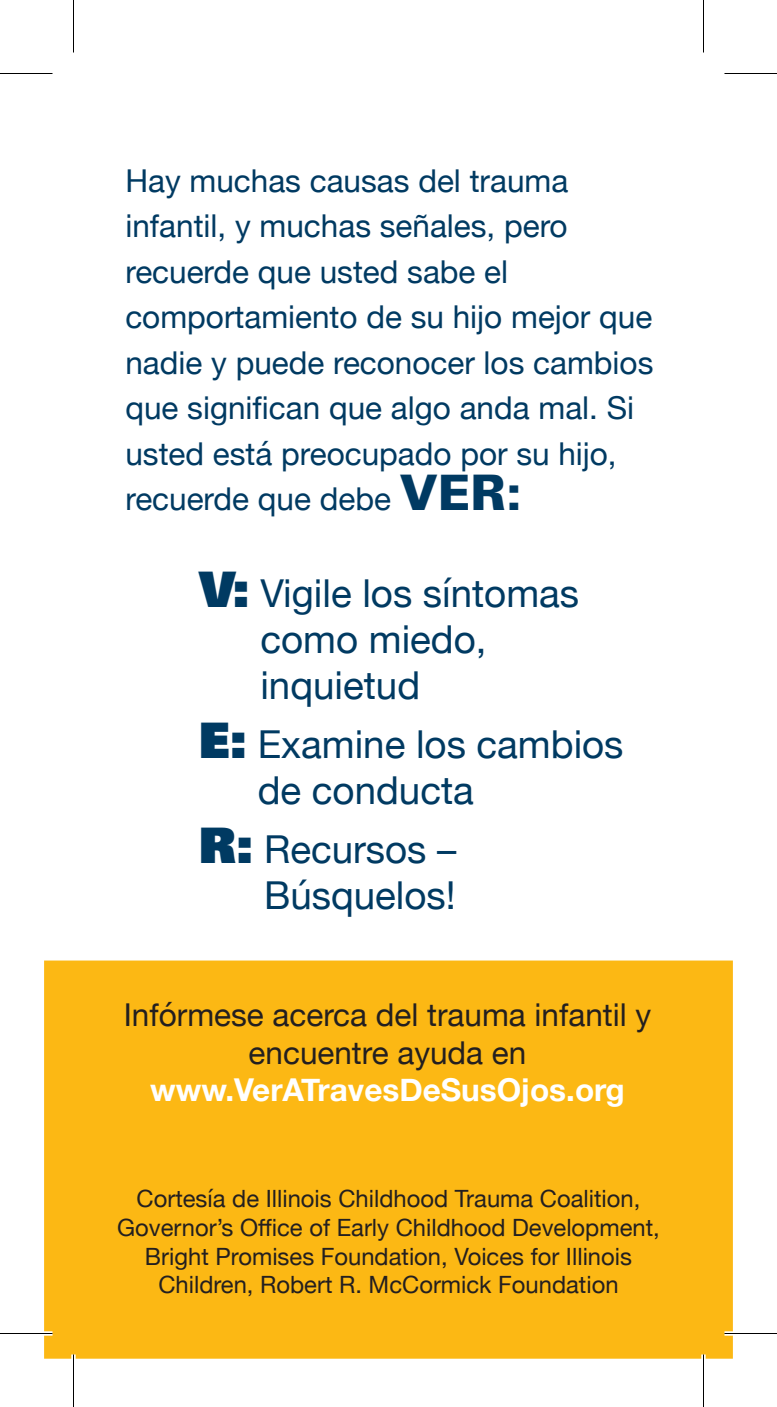
<style>
.page{position:relative;width:777px;height:1407px;background:#fff}
.page>*{position:absolute;margin:0;border:0;box-sizing:border-box;transform-origin:0 0}
.t1{font:38.5px/46.2px "Helvetica Neue";color:#003a62}
.t2{font:31.5px/45.5px "Helvetica Neue";color:#003a62}
.t3{font:31.5px/37.8px "Helvetica Neue";color:#231f20;text-align:center}
.t4{font:700 31.5px "Helvetica Neue";color:#fff}
.t5{font:23.8px/28.7px "Helvetica Neue";color:#231f20;text-align:center}
.s1{font-family:"Univers";font-weight:900;font-size:49px}
</style>
<div class="page">
<div style="left:46px;top:962px;width:685px;height:395px;background:#fcb814"></div>
<div style="left:44px;top:961px;width:689px;height:398px;border:4px solid #fcb814"></div>
<div style="left:0;top:1331px;width:52px;height:5px;background:#fff"></div>
<div style="left:724px;top:1331px;width:53px;height:5px;background:#fff"></div>
<div style="left:71px;top:1354px;width:5px;height:53px;background:#fff"></div>
<div style="left:701px;top:1354px;width:5px;height:53px;background:#fff"></div>
<hr style="left:0;top:73px;width:52px;height:1px;background:#000">
<hr style="left:724px;top:73px;width:53px;height:1px;background:#000">
<hr style="left:0;top:1333px;width:52px;height:1px;background:#000">
<hr style="left:724px;top:1333px;width:53px;height:1px;background:#000">
<hr style="left:73px;top:0;width:1px;height:52px;background:#000">
<hr style="left:73px;top:1354px;width:1px;height:53px;background:#000">
<hr style="left:703px;top:0;width:1px;height:52px;background:#000">
<hr style="left:703px;top:1354px;width:1px;height:53px;background:#000">
<p class="t2" style="left:125px;top:160px;width:530px">Hay muchas causas del trauma infantil, y muchas señales, pero recuerde que usted sabe el comportamiento de su hijo mejor que nadie y puede reconocer los cambios que significan que algo anda mal. Si usted está preocupado por su hijo, recuerde que debe <span class="s1">VER:</span></p>
<p class="t1" style="left:260px;top:572px;width:320px;text-indent:-62px"><span class="s1">V:</span> Vigile los síntomas como miedo, inquietud</p>
<p class="t1" style="left:258px;top:723px;width:367px;text-indent:-59px"><span class="s1">E:</span> Examine los cambios de conducta</p>
<p class="t1" style="left:199px;top:828px;width:259px;text-align:right"><span class="s1">R:</span> Recursos –<br>Búsquelos!</p>
<p class="t3" style="left:124px;top:998px;width:529px">Infórmese acerca del trauma infantil y encuentre ayuda en</p>
<p class="t4" style="left:150px;top:1065px;width:476px">www.VerATravesDeSusOjos.org</p>
<p class="t5" style="left:117px;top:1186px;width:544px">Cortesía de Illinois Childhood Trauma Coalition, Governor’s Office of Early Childhood Development, Bright Promises Foundation, Voices for Illinois Children, Robert R. McCormick Foundation</p>
</div>
